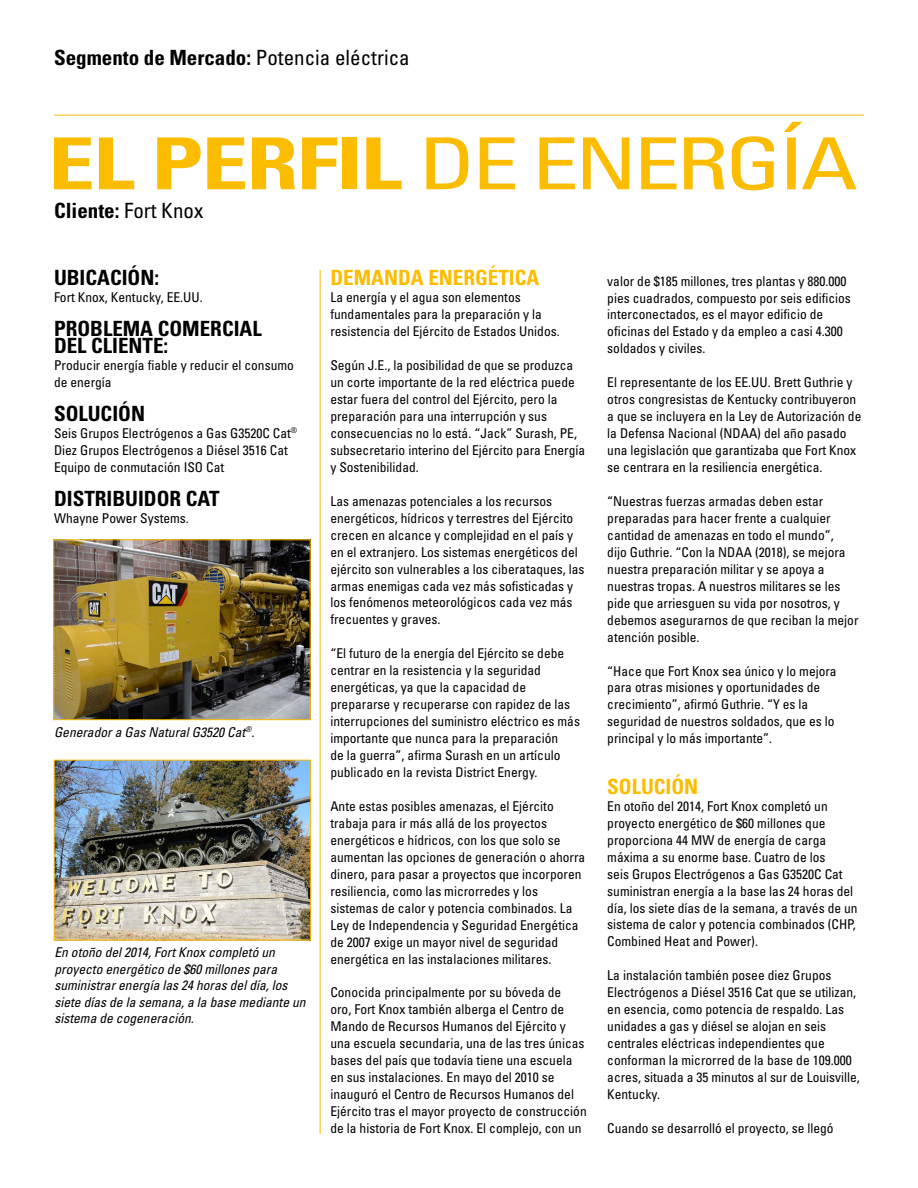
<style>
.page{position:relative;width:918px;height:1188px;background:#fff}
.page>*{position:absolute;margin:0;border:0;box-sizing:border-box;transform-origin:0 0}
.t1{font:condensed 71.7px "Univers LT Std";letter-spacing:-.04em;color:#fcbc00;scale:1.3 1}
.t2{font:700 condensed 21px/17px "Univers LT Std";color:#000}
.t3{font:700 condensed 21px "Univers LT Std";color:#fcbc00}
.t4{font:condensed 13.5px/17px "Univers LT Std";color:#000}
.t5{font:italic condensed 13.5px/16.5px "Univers";color:#000}
.s1{font-weight:400}
.s2{font-weight:700}
</style>
<div class="page">
<img style="left:56px;top:542px;width:252px;height:176px">
<hr style="left:320px;top:270px;width:1px;height:864px;background:#fcbc00">
<hr style="left:54px;top:115px;width:810px;height:1px;background:#fcbc00">
<img style="left:56px;top:762px;width:253px;height:176px">
<div style="left:54px;top:760px;width:257px;height:180px;border:1px solid #fcbc00"></div>
<h2 class="t2" style="left:54px;top:49px;width:357px">Segmento de Mercado: <span class="s1">Potencia eléctrica</span></h2>
<h1 class="t1" style="left:48px;top:118px;width:625px"><span class="s2">EL PERFIL</span> DE ENERGÍA</h1>
<h2 class="t2" style="left:54px;top:202px;width:151px">Cliente: <span class="s1">Fort Knox</span></h2>
<h2 class="t2" style="left:54px;top:269px;width:107px">UBICACIÓN:</h2>
<p class="t4" style="left:54px;top:289px;width:150px">Fort Knox, Kentucky, EE.UU.</p>
<h2 class="t2" style="left:54px;top:320px;width:209px">PROBLEMA COMERCIAL<br>DEL CLIENTE:</h2>
<p class="t4" style="left:54px;top:357px;width:241px">Producir energía fiable y reducir el consumo de energía</p>
<h2 class="t2" style="left:54px;top:405px;width:93px">SOLUCIÓN</h2>
<p class="t4" style="left:54px;top:424px;width:245px">Seis Grupos Electrógenos a Gas G3520C Cat<sup>®<br></sup>Diez Grupos Electrógenos a Diésel 3516 Cat<br>Equipo de conmutación ISO Cat</p>
<h2 class="t2" style="left:54px;top:490px;width:167px">DISTRIBUIDOR CAT</h2>
<p class="t4" style="left:54px;top:509px;width:136px">Whayne Power Systems.</p>
<p class="t5" style="left:54px;top:724px;width:202px">Generador a Gas Natural G3520 Cat<sup>®</sup>.</p>
<p class="t5" style="left:54px;top:944px;width:253px">En otoño del 2014, Fort Knox completó un proyecto energético de $60 millones para suministrar energía las 24 horas del día, los siete días de la semana, a la base mediante un sistema de cogeneración.</p>
<h2 class="t3" style="left:330px;top:265px;width:210px">DEMANDA ENERGÉTICA</h2>
<p class="t4" style="left:330px;top:289px;width:231px">La energía y el agua son elementos fundamentales para la preparación y la resistencia del Ejército de Estados Unidos.</p>
<p class="t4" style="left:330px;top:357px;width:256px">Según J.E., la posibilidad de que se produzca un corte importante de la red eléctrica puede estar fuera del control del Ejército, pero la preparación para una interrupción y sus consecuencias no lo está. “Jack” Surash, PE, subsecretario interino del Ejército para Energía y Sostenibilidad.</p>
<p class="t4" style="left:330px;top:492px;width:256px">Las amenazas potenciales a los recursos energéticos, hídricos y terrestres del Ejército crecen en alcance y complejidad en el país y en el extranjero. Los sistemas energéticos del ejército son vulnerables a los ciberataques, las armas enemigas cada vez más sofisticadas y los fenómenos meteorológicos cada vez más frecuentes y graves.</p>
<p class="t4" style="left:330px;top:645px;width:251px">“El futuro de la energía del Ejército se debe centrar en la resistencia y la seguridad energéticas, ya que la capacidad de prepararse y recuperarse con rapidez de las interrupciones del suministro eléctrico es más importante que nunca para la preparación<br>de la guerra”, afirma Surash en un artículo publicado en la revista District Energy.</p>
<p class="t4" style="left:330px;top:797px;width:256px">Ante estas posibles amenazas, el Ejército trabaja para ir más allá de los proyectos energéticos e hídricos, con los que solo se aumentan las opciones de generación o ahorra dinero, para pasar a proyectos que incorporen resiliencia, como las microrredes y los sistemas de calor y potencia combinados. La Ley de Independencia y Seguridad Energética de 2007 exige un mayor nivel de seguridad energética en las instalaciones militares.</p>
<p class="t4" style="left:330px;top:984px;width:258px">Conocida principalmente por su bóveda de<br>oro, Fort Knox también alberga el Centro de Mando de Recursos Humanos del Ejército y una escuela secundaria, una de las tres únicas bases del país que todavía tiene una escuela en sus instalaciones. En mayo del 2010 se inauguró el Centro de Recursos Humanos del Ejército tras el mayor proyecto de construcción de la historia de Fort Knox. El complejo, con un</p>
<p class="t4" style="left:607px;top:272px;width:245px">valor de $185 millones, tres plantas y 880.000 pies cuadrados, compuesto por seis edificios interconectados, es el mayor edificio de oficinas del Estado y da empleo a casi 4.300 soldados y civiles.</p>
<p class="t4" style="left:607px;top:374px;width:256px">El representante de los EE.UU. Brett Guthrie y otros congresistas de Kentucky contribuyeron a que se incluyera en la Ley de Autorización de la Defensa Nacional (NDAA) del año pasado una legislación que garantizaba que Fort Knox se centrara en la resiliencia energética.</p>
<p class="t4" style="left:607px;top:493px;width:253px">“Nuestras fuerzas armadas deben estar preparadas para hacer frente a cualquier cantidad de amenazas en todo el mundo”,<br>dijo Guthrie. “Con la NDAA (2018), se mejora nuestra preparación militar y se apoya a nuestras tropas. A nuestros militares se les pide que arriesguen su vida por nosotros, y debemos asegurarnos de que reciban la mejor atención posible.</p>
<p class="t4" style="left:607px;top:662px;width:231px">“Hace que Fort Knox sea único y lo mejora para otras misiones y oportunidades de crecimiento”, afirmó Guthrie. “Y es la seguridad de nuestros soldados, que es lo principal y lo más importante”.</p>
<h2 class="t3" style="left:607px;top:773px;width:93px">SOLUCIÓN</h2>
<p class="t4" style="left:607px;top:797px;width:252px">En otoño del 2014, Fort Knox completó un proyecto energético de $60 millones que proporciona 44 MW de energía de carga máxima a su enorme base. Cuatro de los<br>seis Grupos Electrógenos a Gas G3520C Cat suministran energía a la base las 24 horas del día, los siete días de la semana, a través de un sistema de calor y potencia combinados (CHP, Combined Heat and Power).</p>
<p class="t4" style="left:607px;top:967px;width:254px">La instalación también posee diez Grupos Electrógenos a Diésel 3516 Cat que se utilizan, en esencia, como potencia de respaldo. Las unidades a gas y diésel se alojan en seis centrales eléctricas independientes que conforman la microrred de la base de 109.000 acres, situada a 35 minutos al sur de Louisville, Kentucky.</p>
<p class="t4" style="left:607px;top:1119px;width:228px">Cuando se desarrolló el proyecto, se llegó</p>
</div>
